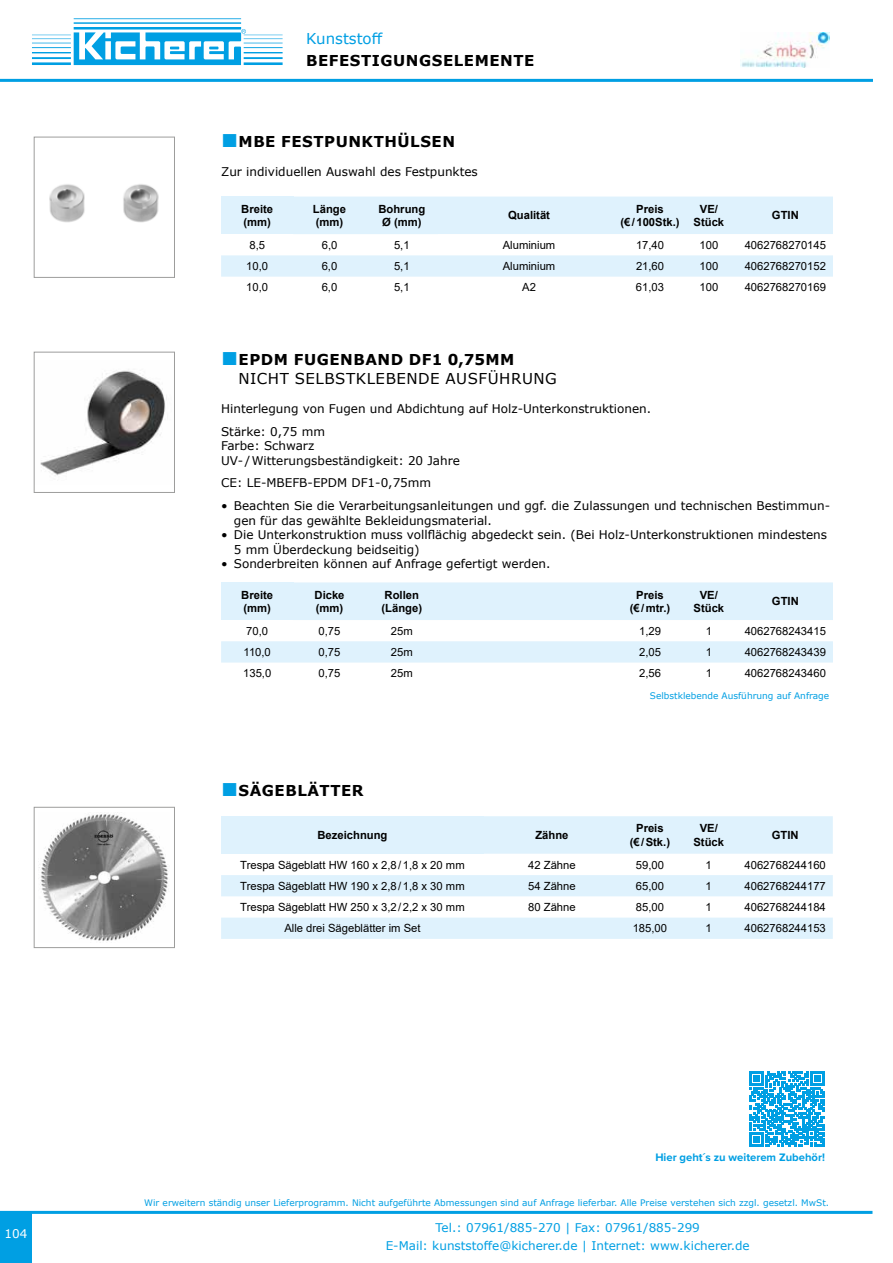
<style>
.page{position:relative;width:893px;height:1263px;background:#fff}
.page>*{position:absolute;margin:0;border:0;box-sizing:border-box;transform-origin:0 0}
.t1{font:15px/19.5px "Verdana";letter-spacing:.035em;color:#000}
.t2{font:700 15px "Verdana";letter-spacing:.035em;color:#000}
.t3{font:15px "Verdana";color:#009fe3}
.t4{font:12px/14.4px "Verdana";color:#000}
.t5{font:12px/18px "Verdana";color:#009fe3;text-align:center}
.t6{font:12px "Verdana";color:#fff}
.t7{font:11.25px "Arial";color:#000}
.t8{font:700 11.25px/13.5px "Arial";color:#000;text-align:center}
.t9{font:700 11.25px "Proxima Nova";color:#009fe3}
.t10{font:9px "Verdana";color:#009fe3}
.s1{font-family:"Times New Roman";font-weight:400;font-size:28.5px;color:#009fe3}
.s2{font-family:"Times New Roman";font-size:28.5px;color:#009fe3}
.s3{font-weight:700}
</style>
<div class="page">
<hr style="left:0;top:79px;width:873px;height:3px;background:#009fe3">
<hr style="left:0;top:1211px;width:872px;height:3px;background:#009fe3">
<img style="left:740px;top:32px;width:89px;height:36px">
<div style="left:0;top:1211px;width:32px;height:52px;background:#009fe3"></div>
<svg style="left:32px;top:18px;width:251px;height:47px"></svg>
<svg style="left:221px;top:197px;width:612px;height:80px"></svg>
<img style="left:49px;top:184px;width:110px;height:39px">
<div style="left:34px;top:137px;width:141px;height:141px;border:1px solid #9d9d9c"></div>
<svg style="left:221px;top:582px;width:612px;height:81px"></svg>
<img style="left:40px;top:370px;width:127px;height:106px">
<div style="left:34px;top:352px;width:141px;height:141px;border:1px solid #9d9d9c"></div>
<svg style="left:221px;top:816px;width:612px;height:123px"></svg>
<img style="left:39px;top:812px;width:129px;height:129px">
<div style="left:34px;top:807px;width:141px;height:141px;border:1px solid #9d9d9c"></div>
<svg style="left:749px;top:1071px;width:76px;height:76px"></svg>
<p class="t6" style="left:5px;top:1225px;width:24px">104</p>
<p class="t3" style="left:306px;top:29px;width:78px">Kunststoff</p>
<p class="t2" style="left:306px;top:50px;width:230px">BEFESTIGUNGSELEMENTE</p>
<p class="t2" style="left:221px;top:131px;width:235px"><span class="s1">■</span>MBE FESTPUNKTHÜLSEN</p>
<p class="t4" style="left:221px;top:164px;width:258px">Zur individuellen Auswahl des Festpunktes</p>
<p class="t8" style="left:241px;top:202px;width:33px;text-align:left">Breite (mm)</p>
<p class="t8" style="left:313px;top:202px;width:35px;text-align:left">Länge (mm)</p>
<p class="t8" style="left:378px;top:202px;width:48px">Bohrung<br>Ø (mm)</p>
<p class="t8" style="left:508px;top:209px;width:43px">Qualität</p>
<p class="t8" style="left:620px;top:202px;width:61px">Preis (€/100Stk.)</p>
<p class="t8" style="left:694px;top:202px;width:32px">VE/<br>Stück</p>
<p class="t8" style="left:772px;top:209px;width:28px">GTIN</p>
<p class="t7" style="left:249px;top:237px;width:17px">8,5</p>
<p class="t7" style="left:322px;top:237px;width:17px">6,0</p>
<p class="t7" style="left:394px;top:237px;width:17px">5,1</p>
<p class="t7" style="left:503px;top:237px;width:54px">Aluminium</p>
<p class="t7" style="left:636px;top:237px;width:30px">17,40</p>
<p class="t7" style="left:699px;top:237px;width:20px">100</p>
<p class="t7" style="left:745px;top:237px;width:83px">4062768270145</p>
<p class="t7" style="left:246px;top:258px;width:23px">10,0</p>
<p class="t7" style="left:322px;top:258px;width:17px">6,0</p>
<p class="t7" style="left:394px;top:258px;width:17px">5,1</p>
<p class="t7" style="left:503px;top:258px;width:54px">Aluminium</p>
<p class="t7" style="left:636px;top:258px;width:30px">21,60</p>
<p class="t7" style="left:699px;top:258px;width:20px">100</p>
<p class="t7" style="left:745px;top:258px;width:83px">4062768270152</p>
<p class="t7" style="left:246px;top:280px;width:23px">10,0</p>
<p class="t7" style="left:322px;top:280px;width:17px">6,0</p>
<p class="t7" style="left:394px;top:280px;width:17px">5,1</p>
<p class="t7" style="left:522px;top:280px;width:15px">A2</p>
<p class="t7" style="left:636px;top:280px;width:30px">61,03</p>
<p class="t7" style="left:699px;top:280px;width:20px">100</p>
<p class="t7" style="left:745px;top:280px;width:83px">4062768270169</p>
<p class="t1" style="left:238px;top:349px;width:320px;text-indent:-17px"><span class="s2">■</span><span class="s3">EPDM FUGENBAND DF1 0,75MM<br></span>NICHT SELBSTKLEBENDE AUSFÜHRUNG</p>
<p class="t4" style="left:221px;top:397px;width:432px;line-height:23px">Hinterlegung von Fugen und Abdichtung auf Holz-Unterkonstruktionen.<br>Stärke: 0,75 mm</p>
<p class="t4" style="left:221px;top:438px;width:240px">Farbe: Schwarz<br>UV- /Witterungsbeständigkeit: 20 Jahre</p>
<p class="t4" style="left:221px;top:476px;width:212px">CE: LE-MBEFB-EPDM DF1-0,75mm</p>
<p class="t4" style="left:234px;top:499px;width:598px;text-indent:-13px">• Beachten Sie die Verarbeitungsanleitungen und ggf. die Zulassungen und technischen Bestimmun&shy;gen für das gewählte Bekleidungsmaterial.</p>
<p class="t4" style="left:234px;top:527px;width:595px;text-indent:-13px">• Die Unterkonstruktion muss vollflächig abgedeckt sein. (Bei Holz-Unterkonstruktionen mindestens<br>5 mm Überdeckung beidseitig)</p>
<p class="t4" style="left:221px;top:556px;width:331px">• Sonderbreiten können auf Anfrage gefertigt werden.</p>
<p class="t8" style="left:241px;top:588px;width:33px;text-align:left">Breite (mm)</p>
<p class="t8" style="left:315px;top:588px;width:32px;text-align:left">Dicke (mm)</p>
<p class="t8" style="left:381px;top:588px;width:42px;text-align:left">Rollen (Länge)</p>
<p class="t8" style="left:630px;top:588px;width:42px">Preis (€/mtr.)</p>
<p class="t8" style="left:694px;top:588px;width:32px">VE/<br>Stück</p>
<p class="t8" style="left:772px;top:595px;width:28px">GTIN</p>
<p class="t7" style="left:246px;top:623px;width:23px">70,0</p>
<p class="t7" style="left:319px;top:623px;width:23px">0,75</p>
<p class="t7" style="left:391px;top:623px;width:23px">25m</p>
<p class="t7" style="left:639px;top:623px;width:23px">1,29</p>
<p class="t7" style="left:706px;top:623px;width:8px">1</p>
<p class="t7" style="left:745px;top:623px;width:83px">4062768243415</p>
<p class="t7" style="left:244px;top:644px;width:29px">110,0</p>
<p class="t7" style="left:319px;top:644px;width:23px">0,75</p>
<p class="t7" style="left:391px;top:644px;width:23px">25m</p>
<p class="t7" style="left:639px;top:644px;width:23px">2,05</p>
<p class="t7" style="left:706px;top:644px;width:8px">1</p>
<p class="t7" style="left:745px;top:644px;width:83px">4062768243439</p>
<p class="t7" style="left:243px;top:666px;width:30px">135,0</p>
<p class="t7" style="left:319px;top:666px;width:23px">0,75</p>
<p class="t7" style="left:391px;top:666px;width:23px">25m</p>
<p class="t7" style="left:639px;top:666px;width:23px">2,56</p>
<p class="t7" style="left:706px;top:666px;width:8px">1</p>
<p class="t7" style="left:745px;top:666px;width:83px">4062768243460</p>
<p class="t10" style="left:650px;top:690px;width:181px">Selbstklebende Ausführung auf Anfrage</p>
<p class="t2" style="left:221px;top:780px;width:144px"><span class="s1">■</span>SÄGEBLÄTTER</p>
<p class="t8" style="left:317px;top:828px;width:72px">Bezeichnung</p>
<p class="t8" style="left:535px;top:828px;width:35px">Zähne</p>
<p class="t8" style="left:630px;top:822px;width:42px">Preis (€/Stk.)</p>
<p class="t8" style="left:693px;top:822px;width:32px">VE/<br>Stück</p>
<p class="t8" style="left:772px;top:828px;width:28px">GTIN</p>
<p class="t7" style="left:240px;top:857px;width:226px">Trespa Sägeblatt HW 160 x 2,8/1,8 x 20 mm</p>
<p class="t7" style="left:528px;top:857px;width:49px">42 Zähne</p>
<p class="t7" style="left:636px;top:857px;width:30px">59,00</p>
<p class="t7" style="left:706px;top:857px;width:8px">1</p>
<p class="t7" style="left:744px;top:857px;width:83px">4062768244160</p>
<p class="t7" style="left:240px;top:878px;width:226px">Trespa Sägeblatt HW 190 x 2,8/1,8 x 30 mm</p>
<p class="t7" style="left:528px;top:878px;width:49px">54 Zähne</p>
<p class="t7" style="left:636px;top:878px;width:30px">65,00</p>
<p class="t7" style="left:706px;top:878px;width:8px">1</p>
<p class="t7" style="left:744px;top:878px;width:83px">4062768244177</p>
<p class="t7" style="left:240px;top:899px;width:226px">Trespa Sägeblatt HW 250 x 3,2/2,2 x 30 mm</p>
<p class="t7" style="left:528px;top:899px;width:49px">80 Zähne</p>
<p class="t7" style="left:636px;top:899px;width:30px">85,00</p>
<p class="t7" style="left:706px;top:899px;width:8px">1</p>
<p class="t7" style="left:744px;top:899px;width:83px">4062768244184</p>
<p class="t7" style="left:284px;top:921px;width:138px">Alle drei Sägeblätter im Set</p>
<p class="t7" style="left:633px;top:921px;width:36px">185,00</p>
<p class="t7" style="left:706px;top:921px;width:8px">1</p>
<p class="t7" style="left:744px;top:921px;width:83px">4062768244153</p>
<p class="t9" style="left:655px;top:1149px;width:171px">Hier geht´s zu weiterem Zubehör!</p>
<p class="t10" style="left:144px;top:1197px;width:686px">Wir erweitern ständig unser Lieferprogramm. Nicht aufgeführte Abmessungen sind auf Anfrage lieferbar. Alle Preise verstehen sich zzgl. gesetzl. MwSt.</p>
<p class="t5" style="left:386px;top:1218px;width:365px">Tel.: 07961/885-270 | Fax: 07961/885-299<br>E-Mail: kunststoffe@kicherer.de | Internet: www.kicherer.de</p>
</div>
